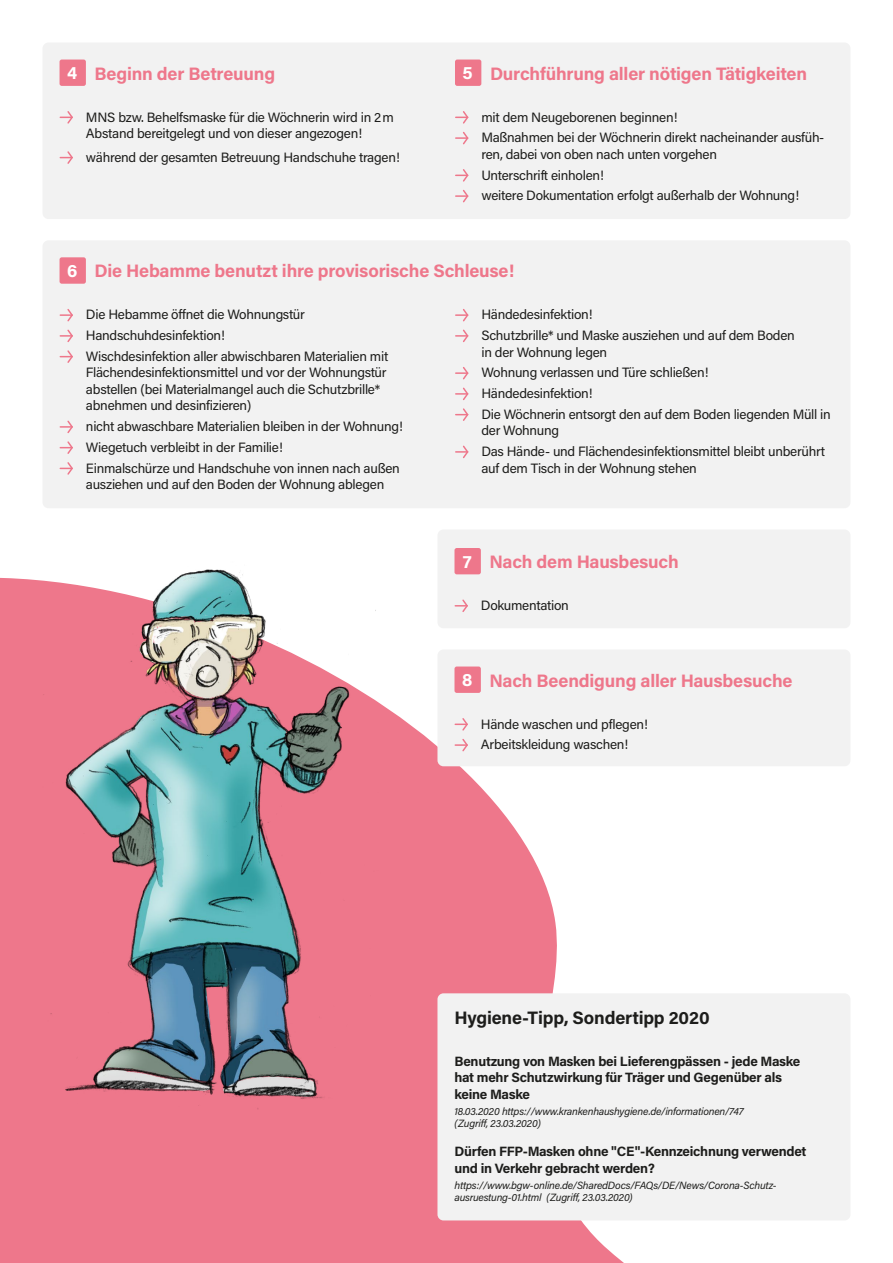
<style>
.page{position:relative;width:893px;height:1263px;background:#fff}
.page>*{position:absolute;margin:0;border:0;box-sizing:border-box;transform-origin:0 0}
.t1{font:700 18px "Acumin Pro";letter-spacing:-.01em;color:#ee778b}
.t2{font:700 18px "Acumin Pro";letter-spacing:-.01em;color:#1d1d1b}
.t3{font:13.5px/20.7px "Acumin Pro";letter-spacing:-.02em;color:#1d1d1b}
.t4{font:700 13.5px/16.5px "Acumin Pro";letter-spacing:-.02em;color:#1d1d1b}
.t5{font:italic 10.5px/12px "Acumin Pro";letter-spacing:-.02em;color:#1d1d1b}
.s1{color:#fff}
</style>
<div class="page">
<svg style="left:0;top:504px;width:624px;height:759px;fill:#ee778b"></svg>
<div style="left:437px;top:993px;width:413px;height:227px;background:#f2f2f2;border-radius:6px"></div>
<div style="left:437px;top:529px;width:413px;height:99px;background:#f2f2f2;border-radius:6px"></div>
<div style="left:454px;top:548px;width:27px;height:26px;background:#ee778b;border-radius:2px"></div>
<svg style="left:455px;top:599px;width:13px;height:13px"></svg>
<div style="left:437px;top:649px;width:413px;height:117px;background:#f2f2f2;border-radius:6px"></div>
<div style="left:454px;top:666px;width:27px;height:27px;background:#ee778b;border-radius:2px"></div>
<svg style="left:455px;top:718px;width:13px;height:34px"></svg>
<div style="left:43px;top:240px;width:807px;height:268px;background:#f2f2f2;border-radius:6px"></div>
<div style="left:60px;top:257px;width:26px;height:27px;background:#ee778b;border-radius:2px"></div>
<svg style="left:60px;top:309px;width:13px;height:54px"></svg>
<svg style="left:60px;top:420px;width:13px;height:34px"></svg>
<svg style="left:60px;top:462px;width:13px;height:13px"></svg>
<svg style="left:456px;top:309px;width:13px;height:34px"></svg>
<svg style="left:456px;top:367px;width:13px;height:54px"></svg>
<svg style="left:456px;top:445px;width:13px;height:14px"></svg>
<div style="left:43px;top:43px;width:807px;height:176px;background:#f2f2f2;border-radius:6px"></div>
<div style="left:60px;top:60px;width:26px;height:26px;background:#ee778b;border-radius:2px"></div>
<svg style="left:60px;top:111px;width:13px;height:13px"></svg>
<svg style="left:60px;top:151px;width:13px;height:13px"></svg>
<div style="left:455px;top:60px;width:26px;height:26px;background:#ee778b;border-radius:2px"></div>
<svg style="left:456px;top:111px;width:13px;height:34px"></svg>
<svg style="left:456px;top:169px;width:13px;height:34px"></svg>
<img style="left:39px;top:546px;width:343px;height:563px">
<h1 class="t1" style="left:67px;top:61px;width:209px"><span class="s1">4</span> Beginn der Betreuung</h1>
<p class="t3" style="left:86px;top:108px;width:309px;line-height:16.5px">MNS bzw. Behelfsmaske für die Wöchnerin wird in 2m<br>Abstand bereitgelegt und von dieser angezogen!</p>
<p class="t3" style="left:86px;top:146px;width:315px">während der gesamten Betreuung Handschuhe tragen!</p>
<h1 class="t1" style="left:463px;top:61px;width:346px"><span class="s1">5</span> Durchführung aller nötigen Tätigkeiten</h1>
<p class="t3" style="left:481px;top:106px;width:344px">mit dem Neugeborenen beginnen!<br>Maßnahmen bei der Wöchnerin direkt nacheinander ausfüh-</p>
<p class="t3" style="left:481px;top:143px;width:319px">ren, dabei von oben nach unten vorgehen<br>Unterschrift einholen!<br>weitere Dokumentation erfolgt außerhalb der Wohnung!</p>
<h1 class="t1" style="left:67px;top:258px;width:449px"><span class="s1">6</span> Die Hebamme benutzt ihre provisorische Schleuse!</h1>
<p class="t3" style="left:86px;top:304px;width:304px">Die Hebamme öffnet die Wohnungstür<br>Handschuhdesinfektion!<br>Wischdesinfektion aller abwischbaren Materialien mit</p>
<p class="t3" style="left:86px;top:364px;width:302px;line-height:16.5px">Flächendesinfektionsmittel und vor der Wohnungstür abstellen (bei Materialmangel auch die Schutzbrille* abnehmen und desinfizieren)</p>
<p class="t3" style="left:86px;top:415px;width:318px">nicht abwaschbare Materialien bleiben in der Wohnung!<br>Wiegetuch verbleibt in der Familie!<br>Einmalschürze und Handschuhe von innen nach außen</p>
<p class="t3" style="left:86px;top:473px;width:300px">ausziehen und auf den Boden der Wohnung ablegen</p>
<p class="t3" style="left:481px;top:304px;width:315px">Händedesinfektion!<br>Schutzbrille* und Maske ausziehen und auf dem Boden</p>
<p class="t3" style="left:481px;top:341px;width:351px">in der Wohnung legen<br>Wohnung verlassen und Türe schließen!<br>Händedesinfektion!<br>Die Wöchnerin entsorgt den auf dem Boden liegenden Müll in</p>
<p class="t3" style="left:481px;top:420px;width:345px">der Wohnung<br>Das Hände- und Flächendesinfektionsmittel bleibt unberührt</p>
<p class="t3" style="left:481px;top:457px;width:217px">auf dem Tisch in der Wohnung stehen</p>
<h1 class="t1" style="left:462px;top:549px;width:218px"><span class="s1">7</span> Nach dem Hausbesuch</h1>
<p class="t3" style="left:481px;top:594px;width:89px">Dokumentation</p>
<h1 class="t1" style="left:462px;top:667px;width:332px"><span class="s1">8</span> Nach Beendigung aller Hausbesuche</h1>
<p class="t3" style="left:481px;top:713px;width:168px">Hände waschen und pflegen!<br>Arbeitskleidung waschen!</p>
<h1 class="t2" style="left:454px;top:1005px;width:257px">Hygiene-Tipp, Sondertipp 2020</h1>
<p class="t4" style="left:454px;top:1052px;width:347px">Benutzung von Masken bei Lieferengpässen - jede Maske hat mehr Schutzwirkung für Träger und Gegenüber als keine Maske</p>
<p class="t5" style="left:454px;top:1105px;width:291px">18.03.2020 https://www.krankenhaushygiene.de/informationen/747 (Zugriff, 23.03.2020)</p>
<p class="t4" style="left:454px;top:1142px;width:353px">Dürfen FFP-Masken ohne "CE"-Kennzeichnung verwendet und in Verkehr gebracht werden?</p>
<p class="t5" style="left:454px;top:1179px;width:323px">https://www.bgw-online.de/SharedDocs/FAQs/DE/News/Corona-Schutz&shy;ausruestung-01.html (Zugriff, 23.03.2020)</p>
</div>
